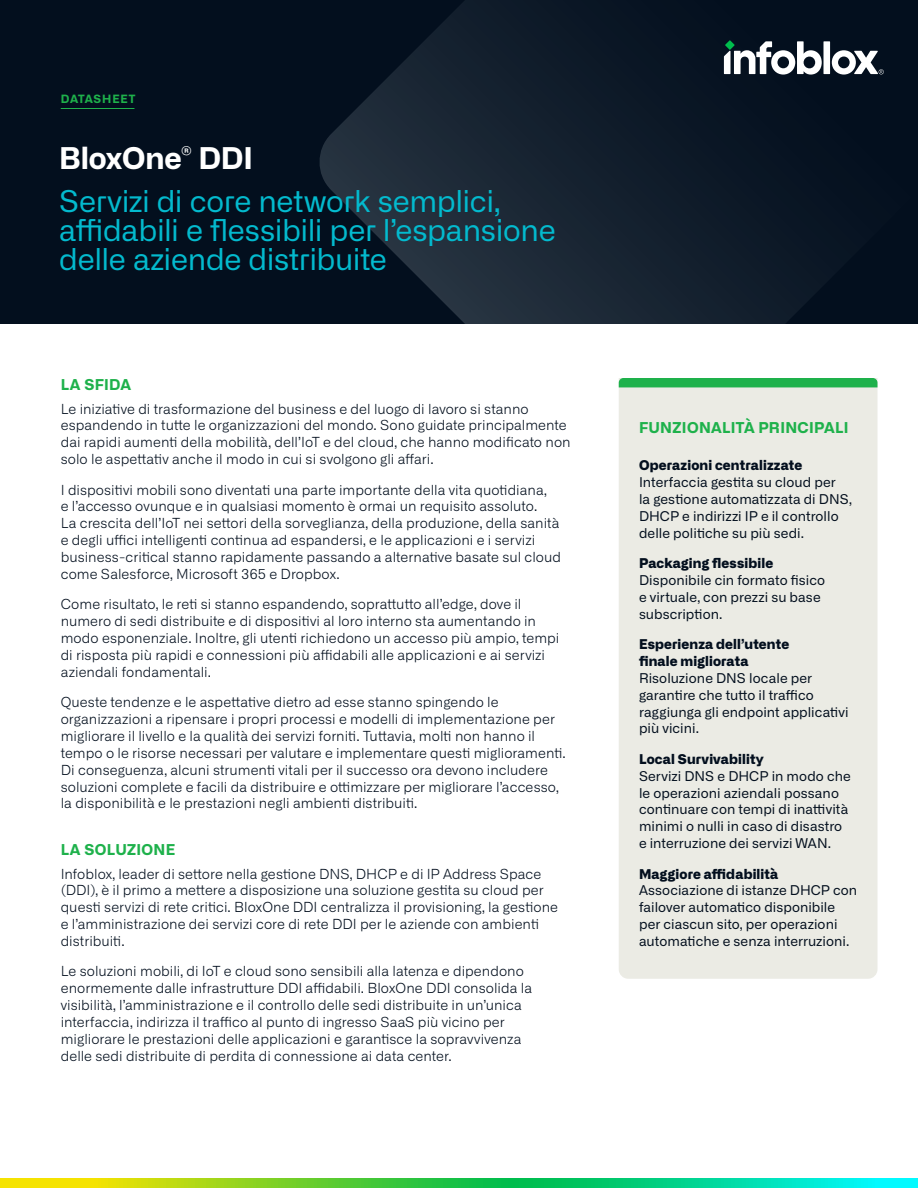
<style>
.page{position:relative;width:918px;height:1188px;background:#fff}
.page>*{position:absolute;margin:0;border:0;box-sizing:border-box;transform-origin:0 0}
.subtitle{font:30px/28.8px "Alliance No.2";letter-spacing:-.01em;color:#03bace}
.t1{font:700 30px "Alliance No.2";letter-spacing:-.005em;color:#fff}
.Side-bar_header{font:700 15px "Alliance No.2";letter-spacing:.02em;color:#1eb14b}
.Heading_Level_1{font:700 15px "Alliance No.2";letter-spacing:.02em;color:#1eb14b}
.body_text{font:300 13.8px/16.8px "Alliance No.1";letter-spacing:.005em;color:#030f1e}
.Side-bar_text{font:13.5px/16.8px "Alliance No.1";letter-spacing:.005em;color:#030f1e}
.t2{font:700 11.55px "Alliance No.2";letter-spacing:.065em;color:#1eb14b}
.s1{font-family:"Alliance No.2";font-weight:800}
</style>
<div class="page">
<div style="left:0;top:0;width:918px;height:324px;background:#030f1e"></div>
<svg style="left:319px;top:0;width:564px;height:324px"></svg>
<div style="left:823px;top:41px;width:7px;height:33px;background:#fff"></div>
<svg style="left:832px;top:50px;width:52px;height:24px"></svg>
<svg style="left:724px;top:41px;width:98px;height:33px"></svg>
<hr style="left:61px;top:108px;width:73px;height:1px;background:#1eb14b">
<svg style="left:0;top:1179px;width:918px;height:9px;background:#4dd55b"></svg>
<div style="left:619px;top:387px;width:259px;height:592px;background:#ebebe4"></div>
<div style="left:619px;top:378px;width:259px;height:9px;background:#1eb14b"></div>
<p class="t2" style="left:61px;top:91px;width:76px">DATASHEET</p>
<p class="t1" style="left:59px;top:139px;width:195px">BloxOne<sup>®</sup> DDI</p>
<p class="subtitle" style="left:59px;top:187px;width:498px">Servizi di core network semplici, affidabili e flessibili per l’espansione delle aziende distribuite</p>
<p class="Heading_Level_1" style="left:61px;top:375px;width:72px">LA SFIDA</p>
<p class="body_text" style="left:61px;top:400px;width:511px">Le iniziative di trasformazione del business e del luogo di lavoro si stanno espandendo in tutte le organizzazioni del mondo. Sono guidate principalmente dai rapidi aumenti della mobilità, dell’IoT e del cloud, che hanno modificato non solo le aspettativ anche il modo in cui si svolgono gli affari.</p>
<p class="body_text" style="left:61px;top:481px;width:502px">I dispositivi mobili sono diventati una parte importante della vita quotidiana,<br>e l’accesso ovunque e in qualsiasi momento è ormai un requisito assoluto.<br>La crescita dell’IoT nei settori della sorveglianza, della produzione, della sanità e degli uffici intelligenti continua ad espandersi, e le applicazioni e i servizi business-critical stanno rapidamente passando a alternative basate sul cloud come Salesforce, Microsoft 365 e Dropbox.</p>
<p class="body_text" style="left:61px;top:596px;width:500px">Come risultato, le reti si stanno espandendo, soprattutto all’edge, dove il numero di sedi distribuite e di dispositivi al loro interno sta aumentando in modo esponenziale. Inoltre, gli utenti richiedono un accesso più ampio, tempi di risposta più rapidi e connessioni più affidabili alle applicazioni e ai servizi aziendali fondamentali.</p>
<p class="body_text" style="left:61px;top:694px;width:507px">Queste tendenze e le aspettative dietro ad esse stanno spingendo le organizzazioni a ripensare i propri processi e modelli di implementazione per migliorare il livello e la qualità dei servizi forniti. Tuttavia, molti non hanno il tempo o le risorse necessari per valutare e implementare questi miglioramenti.<br>Di conseguenza, alcuni strumenti vitali per il successo ora devono includere soluzioni complete e facili da distribuire e ottimizzare per migliorare l’accesso, la disponibilità e le prestazioni negli ambienti distribuiti.</p>
<p class="Heading_Level_1" style="left:61px;top:840px;width:116px">LA SOLUZIONE</p>
<p class="body_text" style="left:61px;top:865px;width:499px">Infoblox, leader di settore nella gestione DNS, DHCP e di IP Address Space (DDI), è il primo a mettere a disposizione una soluzione gestita su cloud per questi servizi di rete critici. BloxOne DDI centralizza il provisioning, la gestione e l’amministrazione dei servizi core di rete DDI per le aziende con ambienti distribuiti.</p>
<p class="body_text" style="left:61px;top:963px;width:473px">Le soluzioni mobili, di IoT e cloud sono sensibili alla latenza e dipendono enormemente dalle infrastrutture DDI affidabili. BloxOne DDI consolida la visibilità, l’amministrazione e il controllo delle sedi distribuite in un’unica interfaccia, indirizza il traffico al punto di ingresso SaaS più vicino per migliorare le prestazioni delle applicazioni e garantisce la sopravvivenza delle sedi distribuite di perdita di connessione ai data center.</p>
<p class="Side-bar_header" style="left:639px;top:418px;width:211px">FUNZIONALITÀ PRINCIPALI</p>
<p class="Side-bar_text" style="left:639px;top:457px;width:214px"><span class="s1">Operazioni centralizzate<br></span>Interfaccia gestita su cloud per<br>la gestione automatizzata di DNS,<br>DHCP e indirizzi IP e il controllo delle politiche su più sedi.</p>
<p class="Side-bar_text" style="left:639px;top:555px;width:188px"><span class="s1">Packaging flessibile<br></span>Disponibile cin formato fisico e virtuale, con prezzi su base subscription.</p>
<p class="Side-bar_text" style="left:639px;top:636px;width:211px"><span class="s1">Esperienza dell’utente<br>finale migliorata<br></span>Risoluzione DNS locale per garantire che tutto il traffico raggiunga gli endpoint applicativi più vicini.</p>
<p class="Side-bar_text" style="left:639px;top:750px;width:213px"><span class="s1">Local Survivability<br></span>Servizi DNS e DHCP in modo che le operazioni aziendali possano continuare con tempi di inattività minimi o nulli in caso di disastro e interruzione dei servizi WAN.</p>
<p class="Side-bar_text" style="left:639px;top:865px;width:220px"><span class="s1">Maggiore affidabilità<br></span>Associazione di istanze DHCP con failover automatico disponibile per ciascun sito, per operazioni automatiche e senza interruzioni.</p>
</div>
